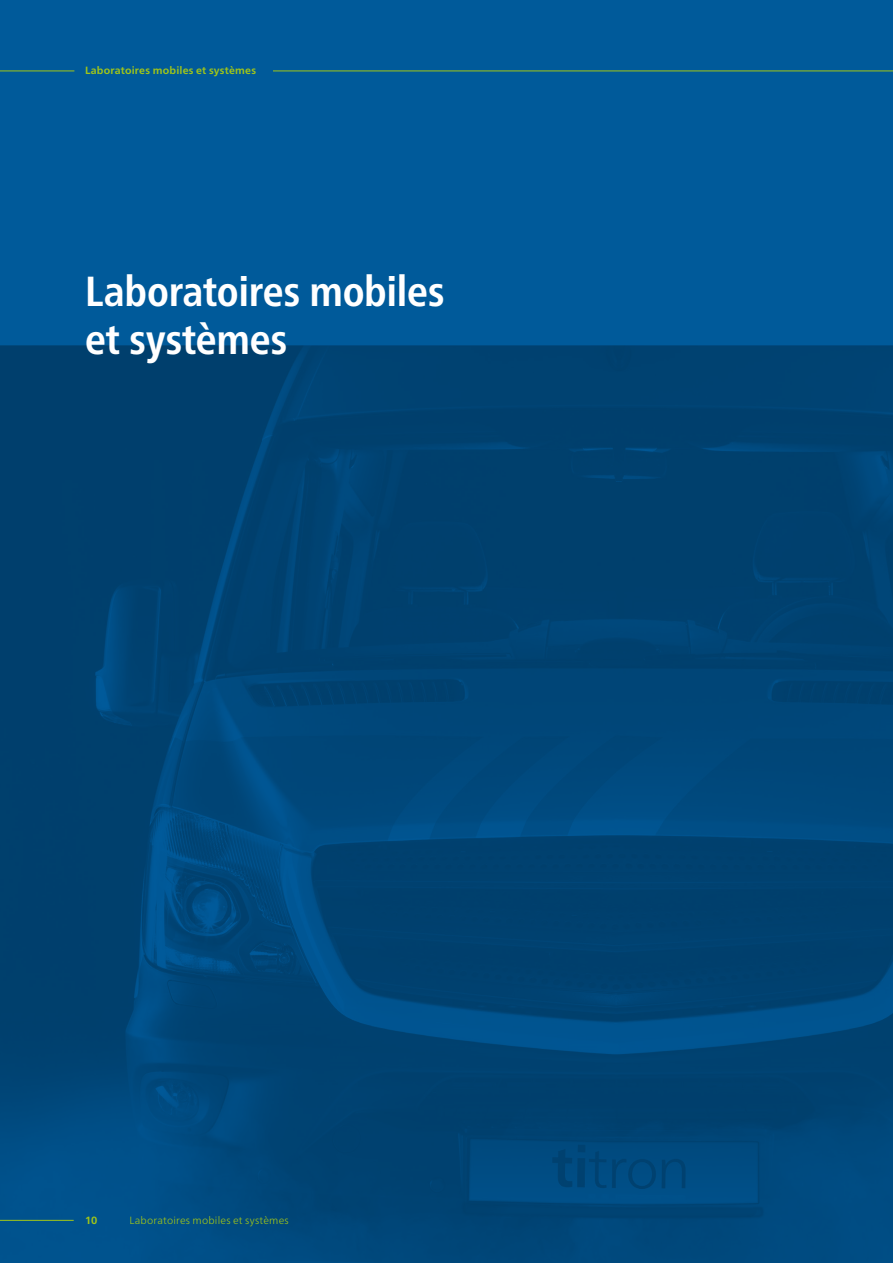
<style>
.page{position:relative;width:893px;height:1263px;background:#005a9a}
.page>*{position:absolute;margin:0;border:0;box-sizing:border-box;transform-origin:0 0}
.t1{font:700 condensed 42px/48px "Frutiger Neue LTW1 G";letter-spacing:-.01em;color:#fff}
.t2{font:700 10.5px "Frutiger Neue LTW1 G";letter-spacing:.02em;color:#a2c617}
.t3{font:300 10.5px "Frutiger Neue LTW1 G";letter-spacing:.02em;color:#a2c617}
</style>
<div class="page">
<img style="left:0;top:346px;width:893px;height:917px">
<svg style="left:273px;top:70px;width:620px;height:2px"></svg>
<hr style="left:0;top:71px;width:74px;height:1px;background:#a2c617">
<hr style="left:0;top:1220px;width:74px;height:1px;background:#a2c617">
<p class="t2" style="left:85px;top:63px;width:173px">Laboratoires mobiles et systèmes</p>
<h1 class="t1" style="left:85px;top:263px;width:361px">Laboratoires mobiles et systèmes</h1>
<p class="t2" style="left:85px;top:1213px;width:14px">10</p>
<p class="t3" style="left:129px;top:1213px;width:161px">Laboratoires mobiles et systèmes</p>
</div>
